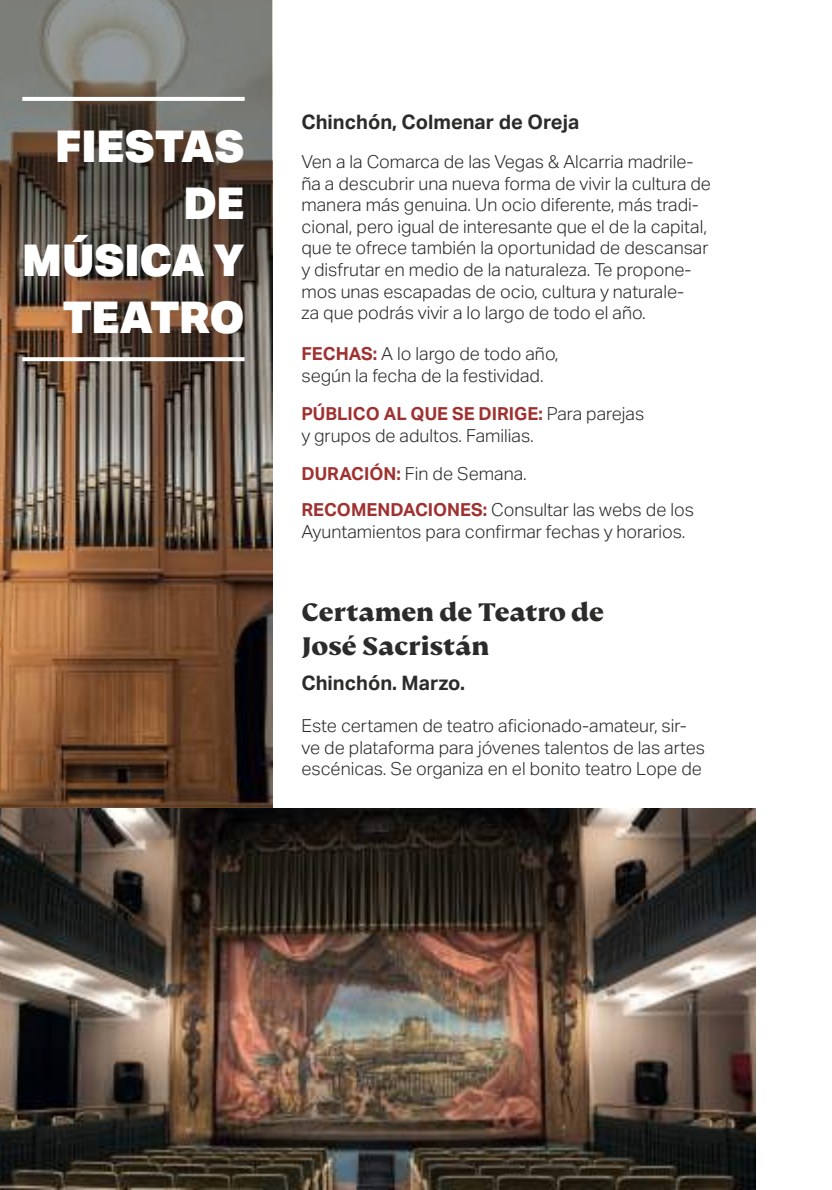
<style>
.page{position:relative;width:832px;height:1190px;background:#fff}
.page>*{position:absolute;margin:0;border:0;box-sizing:border-box;transform-origin:0 0}
.t1{font:900 44px/57px "Aktiv Grotesk";letter-spacing:-.01em;color:#fff;text-align:right}
.t2{font:800 28px/33.6px "FS Kim";letter-spacing:-.01em;color:#2b2b2a}
.t3{font:700 20px "Aktiv Grotesk";color:#2b2b2a}
.t4{font:300 18px/21.6px "Aktiv Grotesk";color:#2b2b2a}
.s1{font-weight:700;color:#9f3231}
</style>
<div class="page">
<img style="left:0;top:0;width:756px;height:1190px">
<h1 class="t1" style="left:22px;top:116px;width:224px">FIESTAS<br>DE<br>MÚSICA Y<br>TEATRO</h1>
<p class="t3" style="left:301px;top:109px;width:279px">Chinchón, Colmenar de Oreja</p>
<p class="t4" style="left:301px;top:151px;width:411px">Ven a la Comarca de las Vegas &amp; Alcarria madrile&shy;ña a descubrir una nueva forma de vivir la cultura de manera más genuina. Un ocio diferente, más tradi&shy;cional, pero igual de interesante que el de la capital, que te ofrece también la oportunidad de descansar y disfrutar en medio de la naturaleza. Te propone&shy;mos unas escapadas de ocio, cultura y naturale-<br>za que podrás vivir a lo largo de todo el año.</p>
<p class="t4" style="left:301px;top:343px;width:258px"><span class="s1">FECHAS:</span> A lo largo de todo año, según la fecha de la festividad.</p>
<p class="t4" style="left:301px;top:403px;width:344px"><span class="s1">PÚBLICO AL QUE SE DIRIGE:</span> Para parejas y grupos de adultos. Familias.</p>
<p class="t4" style="left:301px;top:456px;width:394px;line-height:36px"><span class="s1">DURACIÓN:</span> Fin de Semana.<br><span class="s1">RECOMENDACIONES:</span> Consultar las webs de los</p>
<p class="t4" style="left:301px;top:520px;width:385px">Ayuntamientos para confirmar fechas y horarios.</p>
<h2 class="t2" style="left:301px;top:595px;width:304px">Certamen de Teatro de<br>José Sacristán</h2>
<p class="t3" style="left:301px;top:670px;width:165px">Chinchón. Marzo.</p>
<p class="t4" style="left:301px;top:715px;width:405px">Este certamen de teatro aficionado-amateur, sir&shy;ve de plataforma para jóvenes talentos de las artes escénicas. Se organiza en el bonito teatro Lope de</p>
</div>
